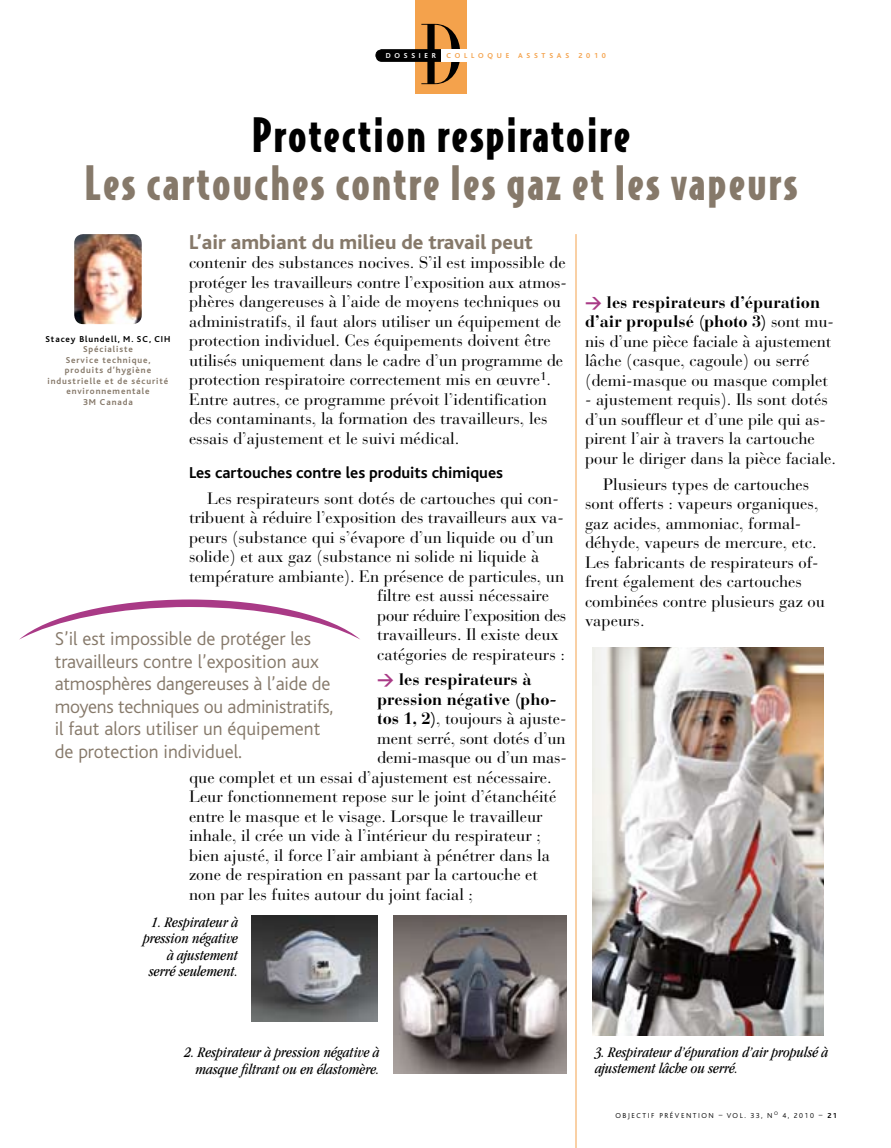
<style>
.page{position:relative;width:891px;height:1148px;background:#fff}
.page>*{position:absolute;margin:0;border:0;box-sizing:border-box;transform-origin:0 0}
.t1{font:900 45px "Bodega Sans";letter-spacing:.05em;color:#86796a}
.t2{font:900 45px "Bodega Sans";letter-spacing:.05em;color:#000}
.t3{font:800 21px "Bliss";color:#86796a}
.t4{font:300 19.5px/22.5px "Bliss";color:#86796a}
.t5{font:16.5px/19.5px "Bauer Bodoni";color:#000}
.t6{font:700 16.5px "Bliss";color:#000}
.t7{font:700 16.5px "Bauer Bodoni";color:#000}
.t8{font:16.5px "Bauer Bodoni";letter-spacing:-.025em;color:#000}
.t9{font:italic condensed 15px/16.5px "Garamond";color:#000;text-align:right}
.t10{font:700 9px/10.5px "Bliss";letter-spacing:.1em;color:#86796a;text-align:center}
.t11{font:700 9px "Bliss";letter-spacing:.1em;color:#000}
.t12{font:300 7.5px "Bliss";letter-spacing:.2em;color:#000}
.t13{font:700 7.5px "Bliss";letter-spacing:.5em;color:#f4a24c}
.t14{font:700 7.5px "Bliss";letter-spacing:.5em;color:#fff}
.s1{font-family:"DIN";color:#a93a86}
.s2{font-weight:700}
.s3{font-family:"DIN";font-weight:700;color:#a93a86}
</style>
<div class="page">
<div style="left:415px;top:0;width:52px;height:93px;background:#f4a24c"></div>
<svg style="left:421px;top:24px;width:39px;height:60px"></svg>
<div style="left:376px;top:50px;width:81px;height:11px;background:#000;border-radius:6px"></div>
<div style="left:376px;top:50px;width:81px;height:12px;border:1px solid #000;border-radius:6px"></div>
<div style="left:441px;top:50px;width:26px;height:12px;background:#fff"></div>
<img style="left:74px;top:234px;width:68px;height:90px">
<svg style="left:20px;top:599px;width:340px;height:40px"></svg>
<hr style="left:576px;top:234px;width:1px;height:914px;background:#f4a24c">
<img style="left:393px;top:915px;width:174px;height:158px">
<img style="left:251px;top:915px;width:126px;height:107px">
<img style="left:593px;top:647px;width:231px;height:388px">
<p class="t14" style="left:386px;top:51px;width:52px">DOSSIER</p>
<p class="t13" style="left:447px;top:51px;width:17px">C ollo</p>
<p class="t13" style="left:488px;top:51px;width:23px">que</p>
<p class="t13" style="left:518px;top:51px;width:89px">ASSTSAS 2010</p>
<h1 class="t2" style="left:252px;top:105px;width:380px">Protection respiratoire</h1>
<h1 class="t1" style="left:85px;top:153px;width:714px">Les cartouches contre les gaz et les vapeurs</h1>
<p class="t3" style="left:189px;top:231px;width:346px">L’air ambiant du milieu de travail peut</p>
<p class="t5" style="left:189px;top:253px;width:379px">contenir des substances nocives. S’il est impossible de protéger les travailleurs contre l’exposition aux atmos&shy;phères dangereuses à l’aide de moyens techniques ou administratifs, il faut alors utiliser un équipement de protection individuel. Ces équipements doivent être utilisés uniquement dans le cadre d’un programme de protection respiratoire correctement mis en œuvre<sup>1</sup>.<br>Entre autres, ce programme prévoit l’identification des contaminants, la formation des travailleurs, les essais d’ajustement et le suivi médical.</p>
<p class="t6" style="left:189px;top:464px;width:316px">Les cartouches contre les produits chimiques</p>
<p class="t5" style="left:207px;top:488px;width:353px">Les respirateurs sont dotés de cartouches qui con-</p>
<p class="t5" style="left:189px;top:508px;width:376px">tribuent à réduire l’exposition des travailleurs aux va-</p>
<p class="t5" style="left:189px;top:527px;width:366px">peurs (substance qui s’évapore d’un liquide ou d’un</p>
<p class="t5" style="left:189px;top:547px;width:352px">solide) et aux gaz (substance ni solide ni liquide à</p>
<p class="t5" style="left:189px;top:566px;width:377px">température ambiante). En présence de particules, un</p>
<p class="t5" style="left:377px;top:586px;width:173px">filtre est aussi nécessaire</p>
<p class="t8" style="left:377px;top:605px;width:191px">pour réduire l’exposition des</p>
<p class="t5" style="left:377px;top:625px;width:183px">travailleurs. Il existe deux</p>
<p class="t5" style="left:377px;top:644px;width:189px">catégories de respirateurs :</p>
<p class="t7" style="left:377px;top:669px;width:156px"><span class="s1">&gt;</span> les respirateurs à</p>
<p class="t7" style="left:377px;top:689px;width:181px">pression négative (pho-</p>
<p class="t5" style="left:377px;top:709px;width:191px"><span class="s2">tos 1, 2)</span>, toujours à ajuste-</p>
<p class="t5" style="left:377px;top:728px;width:190px">ment serré, sont dotés d’un</p>
<p class="t5" style="left:377px;top:748px;width:191px">demi-masque ou d’un mas-</p>
<p class="t5" style="left:189px;top:767px;width:364px">que complet et un essai d’ajustement est nécessaire.</p>
<p class="t5" style="left:189px;top:787px;width:369px">Leur fonctionnement repose sur le joint d’étanchéité</p>
<p class="t5" style="left:189px;top:806px;width:355px">entre le masque et le visage. Lorsque le travailleur</p>
<p class="t5" style="left:189px;top:826px;width:353px">inhale, il crée un vide à l’intérieur du respirateur ;</p>
<p class="t5" style="left:189px;top:845px;width:362px">bien ajusté, il force l’air ambiant à pénétrer dans la</p>
<p class="t5" style="left:189px;top:865px;width:351px">zone de respiration en passant par la cartouche et</p>
<p class="t5" style="left:189px;top:884px;width:286px">non par les fuites autour du joint facial ;</p>
<p class="t11" style="left:46px;top:334px;width:126px">Stacey Blundell, M. SC, CIH</p>
<p class="t10" style="left:48px;top:344px;width:122px">Spécialiste<br>Service technique, produits d’hygiène industrielle et de sécurité environnementale<br>3M Canada</p>
<p class="t4" style="left:55px;top:628px;width:280px">S’il est impossible de protéger les travailleurs contre l’exposition aux atmosphères dangereuses à l’aide de moyens techniques ou administratifs, il faut alors utiliser un équipement de protection individuel.</p>
<p class="t9" style="left:143px;top:913px;width:96px">1. Respirateur à pression négative à ajustement serré seulement.</p>
<p class="t5" style="left:585px;top:293px;width:250px"><span class="s3">&gt;</span> <span class="s2">les respirateurs d’épuration d’air propulsé (photo 3)</span> sont mu&shy;nis d’une pièce faciale à ajustement lâche (casque, cagoule) ou serré (demi-masque ou masque complet</p>
<p class="t5" style="left:585px;top:390px;width:253px">- ajustement requis). Ils sont dotés d’un souffleur et d’une pile qui as&shy;pirent l’air à travers la cartouche pour le diriger dans la pièce faciale.</p>
<p class="t5" style="left:585px;top:474px;width:242px;text-indent:18px">Plusieurs types de cartouches sont offerts : vapeurs organiques, gaz acides, ammoniac, formal&shy;déhyde, vapeurs de mercure, etc.<br>Les fabricants de respirateurs of&shy;frent également des cartouches combinées contre plusieurs gaz ou vapeurs.</p>
<p class="t9" style="left:185px;top:1044px;width:196px">2. Respirateur à pression négative à masque filtrant ou en élastomère.</p>
<p class="t9" style="left:595px;top:1043px;width:235px;text-align:left">3. Respirateur d’épuration d’air propulsé à ajustement lâche ou serré.</p>
<p class="t12" style="left:615px;top:1111px;width:223px">OBJECTIF PRÉVENTION – VOL. 33, N<sup>O</sup> 4, 2010 – <span class="s2">21</span></p>
</div>
